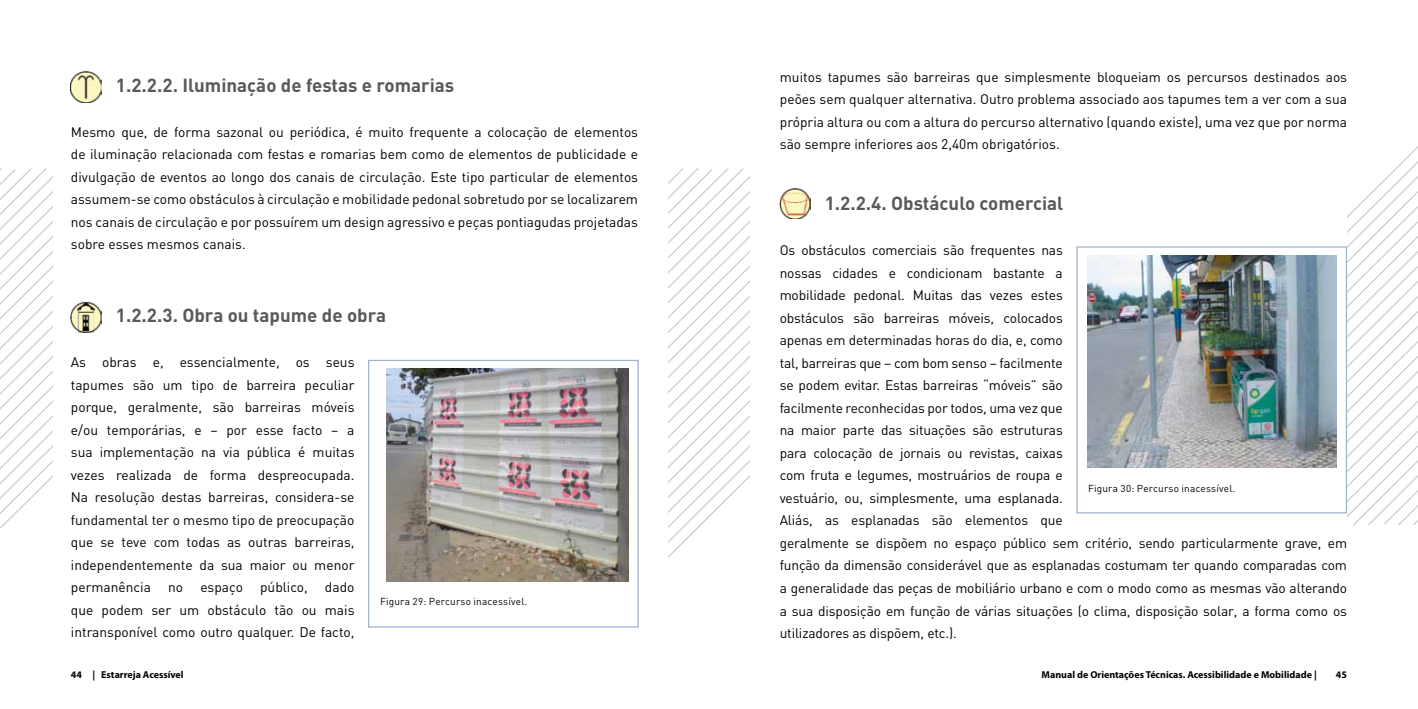
<style>
.page{position:relative;width:1418px;height:709px;background:#fff}
.page>*{position:absolute;margin:0;border:0;box-sizing:border-box;transform-origin:0 0}
.t1{font:700 18.75px "DIN";color:#58595b}
.t2{font:13.75px/22.5px "DIN";letter-spacing:-.01em;color:#000;text-align:justify}
.t3{font:10px "DIN";letter-spacing:.015em;color:#000}
.t4{font:700 10px "Myriad Pro";color:#000}
.t5{font:700 10px "Myriad Pro";color:#000101}
.s1{color:#000}
</style>
<div class="page">
<div style="left:368px;top:360px;width:270px;height:267px;border:1px solid #a1afd0"></div>
<img style="left:386px;top:369px;width:242px;height:212px">
<div style="left:1076px;top:246px;width:270px;height:267px;border:1px solid #a1afd0"></div>
<img style="left:1087px;top:255px;width:249px;height:213px">
<img style="left:71px;top:71px;width:31px;height:31px">
<img style="left:71px;top:301px;width:31px;height:31px">
<img style="left:780px;top:188px;width:30px;height:31px">
<svg style="left:1346px;top:147px;width:71px;height:379px"></svg>
<svg style="left:0;top:168px;width:53px;height:359px"></svg>
<svg style="left:668px;top:168px;width:81px;height:390px"></svg>
<h1 class="t1" style="left:116px;top:73px;width:340px">1.2.2.2. Iluminação de festas e romarias</h1>
<p class="t2" style="left:71px;top:120px;width:568px">Mesmo que, de forma sazonal ou periódica, é muito frequente a colocação de elementos de iluminação relacionada com festas e romarias bem como de elementos de publicidade e divulgação de eventos ao longo dos canais de circulação. Este tipo particular de elementos assumem-se como obstáculos à circulação e mobilidade pedonal sobretudo por se localizarem nos canais de circulação e por possuírem um design agressivo e peças pontiagudas projetadas sobre esses mesmos canais.</p>
<h1 class="t1" style="left:116px;top:303px;width:272px">1.2.2.3. Obra ou tapume de obra</h1>
<p class="t2" style="left:71px;top:350px;width:285px">As obras e, essencialmente, os seus tapumes são um tipo de barreira peculiar porque, geralmente, são barreiras móveis e/ou temporárias, e – por esse facto – a sua implementação na via pública é muitas vezes realizada de forma despreocupada.<br>Na resolução destas barreiras, considera-se fundamental ter o mesmo tipo de preocupação que se teve com todas as outras barreiras, independentemente da sua maior ou menor permanência no espaço público, dado que podem ser um obstáculo tão ou mais intransponível como outro qualquer. De facto,</p>
<p class="t3" style="left:380px;top:595px;width:149px">Figura 29: Percurso inacessível.</p>
<p class="t2" style="left:780px;top:65px;width:568px">muitos tapumes são barreiras que simplesmente bloqueiam os percursos destinados aos peões sem qualquer alternativa. Outro problema associado aos tapumes tem a ver com a sua própria altura ou com a altura do percurso alternativo (quando existe), uma vez que por norma são sempre inferiores aos 2,40m obrigatórios.</p>
<h1 class="t1" style="left:824px;top:191px;width:240px">1.2.2.4. Obstáculo comercial</h1>
<p class="t2" style="left:779px;top:239px;width:569px;text-align:left">Os obstáculos comerciais são frequentes nas<br>nossas cidades e condicionam bastante a<br>mobilidade pedonal. Muitas das vezes estes<br>obstáculos são barreiras móveis, colocados<br>apenas em determinadas horas do dia, e, como<br>tal, barreiras que – com bom senso – facilmente<br>se podem evitar. Estas barreiras “móveis” são<br>facilmente reconhecidas por todos, uma vez que<br>na maior parte das situações são estruturas<br>para colocação de jornais ou revistas, caixas<br>com fruta e legumes, mostruários de roupa e<br>vestuário, ou, simplesmente, uma esplanada.<br>Aliás, as esplanadas são elementos que<br>geralmente se dispõem no espaço público sem critério, sendo particularmente grave, em função da dimensão considerável que as esplanadas costumam ter quando comparadas com a generalidade das peças de mobiliário urbano e com o modo como as mesmas vão alterando a sua disposição em função de várias situações (o clima, disposição solar, a forma como os utilizadores as dispõem, etc.).</p>
<p class="t3" style="left:1088px;top:482px;width:149px">Figura 30: Percurso inacessível.</p>
<p class="t5" style="left:71px;top:668px;width:114px"><span class="s1">44</span> | Estarreja Acessível</p>
<p class="t4" style="left:1041px;top:668px;width:277px">Manual de Orientações Técnicas. Acessibilidade e Mobilidade |</p>
<p class="t4" style="left:1335px;top:668px;width:13px">45</p>
</div>
